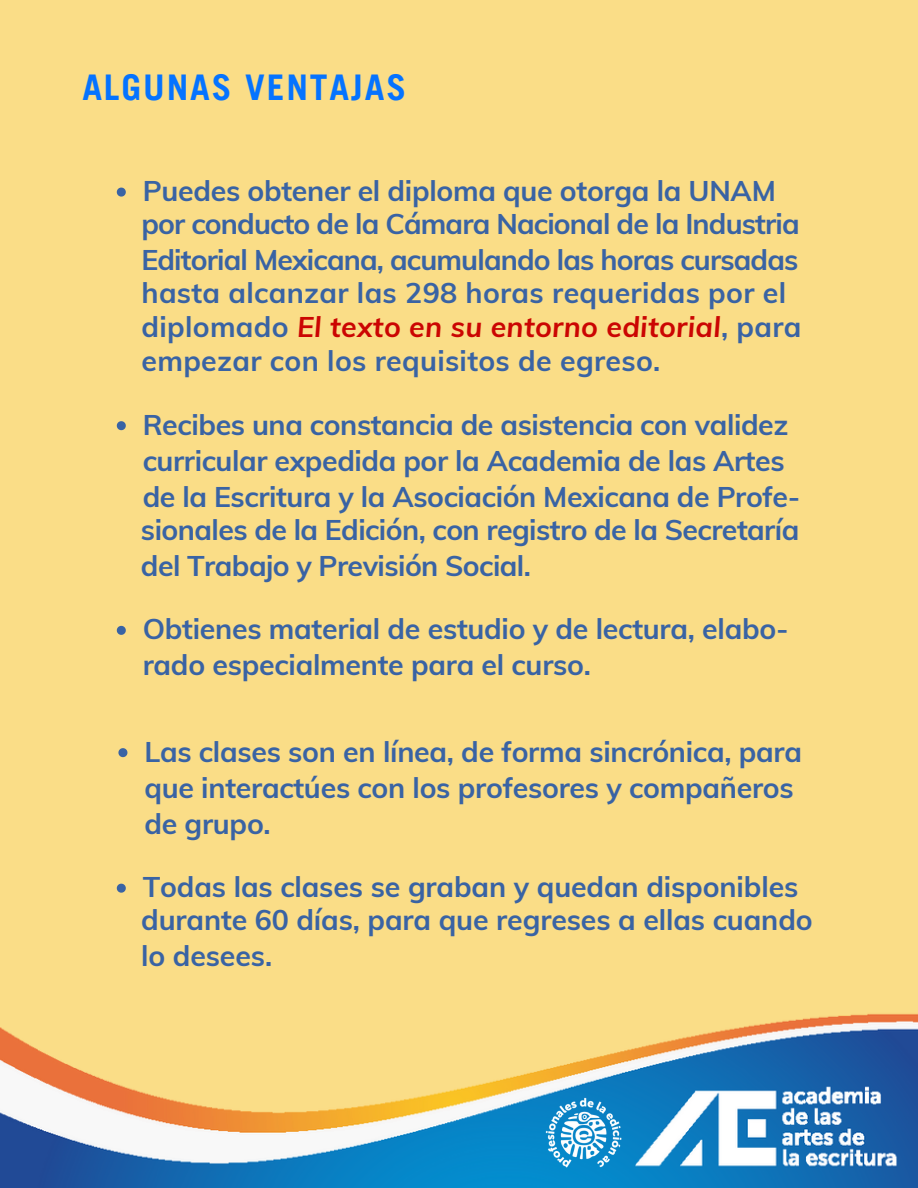
<style>
.page{position:relative;width:918px;height:1188px;background:#fadd87}
.page>*{position:absolute;margin:0;border:0;box-sizing:border-box;transform-origin:0 0}
.t1{font:700 35.4px "Trade Gothic LT Pro";letter-spacing:.055em;color:#0573ff}
.t2{font:700 28.5px/36px "Muli";letter-spacing:-.01em;color:#3963a4}
.t3{font:700 28.5px/33.8px "Muli";letter-spacing:.01em;color:#3963a4}
.t4{font:700 28.5px/36px "Muli";letter-spacing:-.03em;color:#3963a4}
.s1{font-style:italic;color:#cb0502}
</style>
<div class="page">
<img style="left:0;top:1014px;width:918px;height:174px">
<img style="left:540px;top:1096px;width:96px;height:84px">
<svg style="left:117px;top:188px;width:9px;height:9px"></svg>
<svg style="left:117px;top:421px;width:9px;height:9px"></svg>
<svg style="left:117px;top:626px;width:9px;height:9px"></svg>
<svg style="left:118px;top:748px;width:9px;height:9px"></svg>
<svg style="left:117px;top:884px;width:9px;height:9px"></svg>
<p class="t1" style="left:82px;top:74px;width:325px">ALGUNAS VENTAJAS</p>
<h2 class="t2" style="left:143px;top:172px;width:635px">Puedes obtener el diploma que otorga la UNAM</h2>
<p class="t4" style="left:141px;top:205px;width:660px">por conducto de la Cámara Nacional de la Industria<br>Editorial Mexicana, acumulando las horas cursadas</p>
<h2 class="t3" style="left:142px;top:276px;width:662px">hasta alcanzar las 298 horas requeridas por el diplomado <span class="s1">El texto en su entorno editorial</span>, para empezar con los requisitos de egreso.</h2>
<p class="t2" style="left:143px;top:406px;width:659px">Recibes una constancia de asistencia con validez curricular expedida por la Academia de las Artes de la Escritura y la Asociación Mexicana de Profe-</p>
<p class="t2" style="left:141px;top:511px;width:660px">sionales de la Edición, con registro de la Secretaría del Trabajo y Previsión Social.</p>
<p class="t2" style="left:143px;top:611px;width:647px">Obtienes material de estudio y de lectura, elabo&shy;rado especialmente para el curso.</p>
<h2 class="t2" style="left:144px;top:733px;width:659px">Las clases son en línea, de forma sincrónica, para que interactúes con los profesores y compañeros de grupo.</h2>
<p class="t2" style="left:143px;top:868px;width:657px">Todas las clases se graban y quedan disponibles</p>
<p class="t2" style="left:141px;top:902px;width:673px">durante 60 días, para que regreses a ellas cuando lo desees.</p>
</div>
